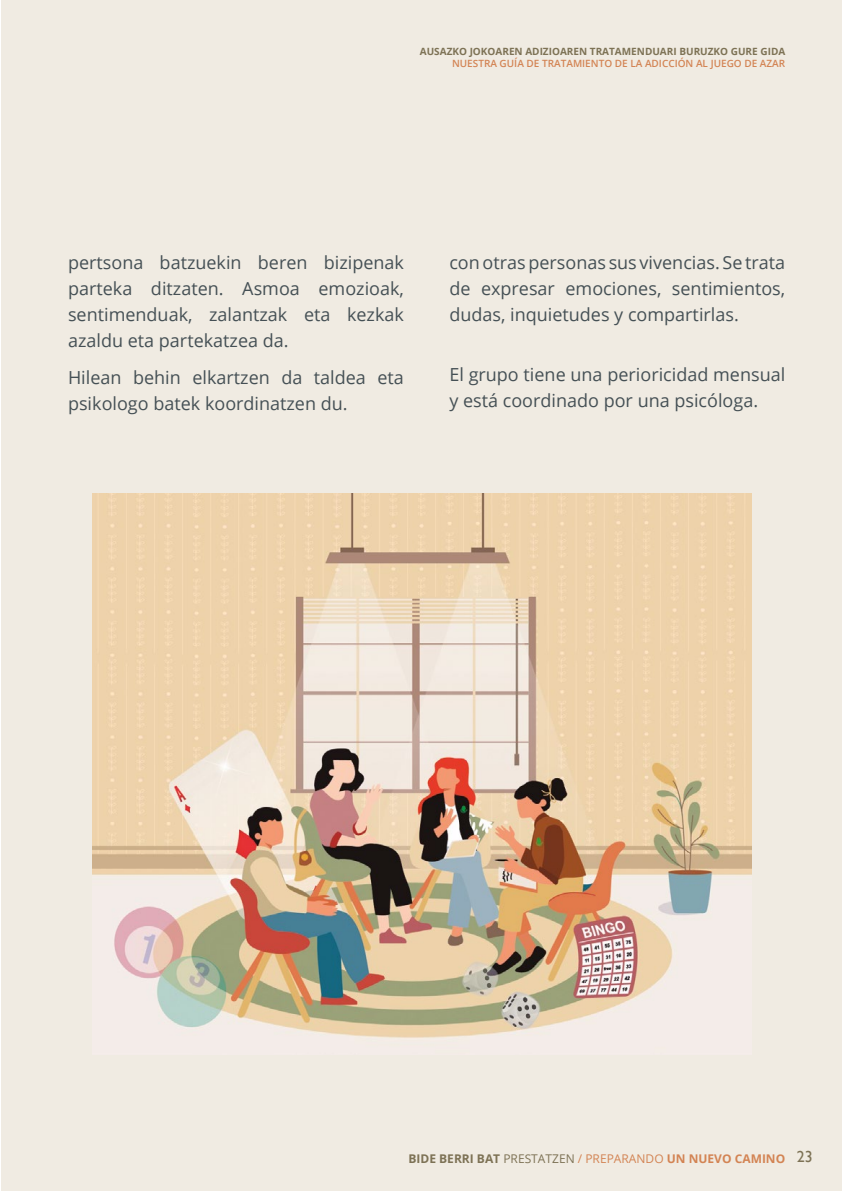
<style>
.page{position:relative;width:842px;height:1191px;background:#fff}
.page>*{position:absolute;margin:0;border:0;box-sizing:border-box;transform-origin:0 0}
.t1{font:18px/26px "Open Sans";color:#455055;text-align:justify}
.t2{font:700 12px "Open Sans";color:#d38454}
.t3{font:700 10px "Open Sans";color:#7d7255}
.t4{font:600 10px "Open Sans";color:#d38454}
.s1{color:#7d7255}
.s2{font-weight:400;color:#7d7255}
.s3{font-weight:400}
.s4{font-family:"Gill Sans";font-weight:400;font-size:16px;color:#7d7255}
</style>
<div class="page">
<div style="left:2px;top:0;width:840px;height:1191px;background:#f0ebe2"></div>
<img style="left:92px;top:493px;width:659px;height:545px">
<p class="t3" style="left:420px;top:44px;width:367px">AUSAZKO JOKOAREN ADIZIOAREN TRATAMENDUARI BURUZKO GURE GIDA</p>
<p class="t4" style="left:452px;top:57px;width:335px">NUESTRA GUÍA DE TRATAMIENTO DE LA ADICCIÓN AL JUEGO DE AZAR</p>
<p class="t1" style="left:68px;top:249px;width:337px">pertsona batzuekin beren bizipenak parteka ditzaten. Asmoa emozioak, sentimenduak, zalantzak eta kezkak azaldu eta partekatzea da.</p>
<p class="t1" style="left:68px;top:364px;width:337px">Hilean behin elkartzen da taldea eta psikologo batek koordinatzen du.</p>
<p class="t1" style="left:449px;top:249px;width:337px">con otras personas sus vivencias. Se trata de expresar emociones, sentimientos, dudas, inquietudes y compartirlas.</p>
<p class="t1" style="left:449px;top:361px;width:337px">El grupo tiene una perioricidad mensual y está coordinado por una psicóloga.</p>
<p class="t2" style="left:408px;top:1150px;width:406px"><span class="s1">BIDE BERRI BAT</span> <span class="s2">PRESTATZEN</span> <span class="s3">/ PREPARANDO</span> UN NUEVO CAMINO <span class="s4">23</span></p>
</div>
